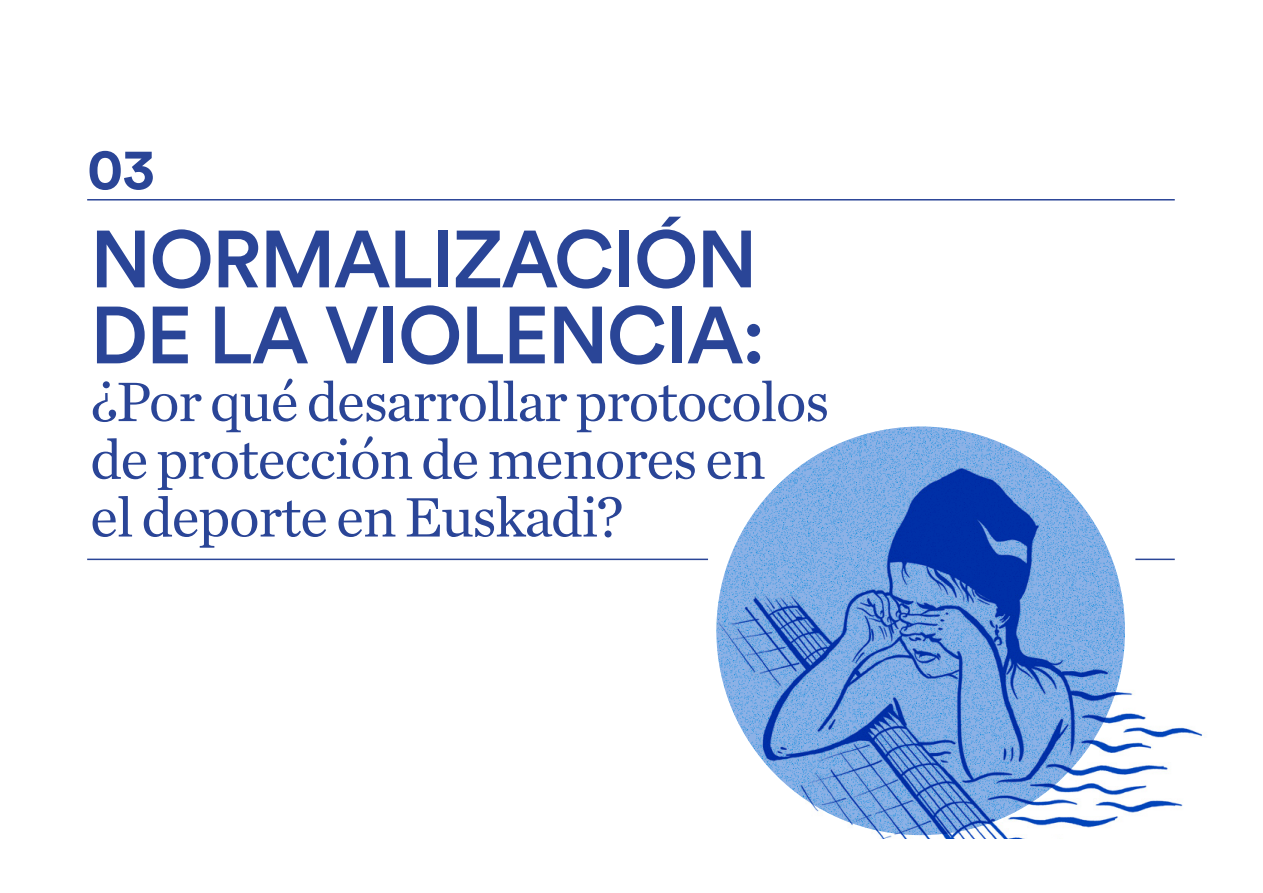
<style>
.page{position:relative;width:1263px;height:893px;background:#fff}
.page>*{position:absolute;margin:0;border:0;box-sizing:border-box;transform-origin:0 0}
.t1{font:500 80.1px/76.1px "Circular Std";letter-spacing:-.025em;color:#2a4597}
.t2{font:58.2px/57.8px "Chronicle Text G1";letter-spacing:-.025em;color:#2a4597}
.t3{font:700 57.6px "Circular Std";color:#2a4597}
</style>
<div class="page">
<img style="left:705px;top:558px;width:498px;height:281px">
<img style="left:716px;top:426px;width:409px;height:409px">
<hr style="left:87px;top:199px;width:1088px;height:2px;background:#2a4597">
<hr style="left:87px;top:559px;width:621px;height:1px;background:#2a4597">
<hr style="left:1135px;top:559px;width:40px;height:1px;background:#2a4597">
<p class="t3" style="left:87px;top:132px;width:69px">03</p>
<h1 class="t1" style="left:90px;top:220px;width:677px">NORMALIZACIÓN<br>DE LA VIOLENCIA:</h1>
<p class="t2" style="left:90px;top:370px;width:741px">¿Por qué desarrollar protocolos de protección de menores en<br>el deporte en Euskadi?</p>
</div>
